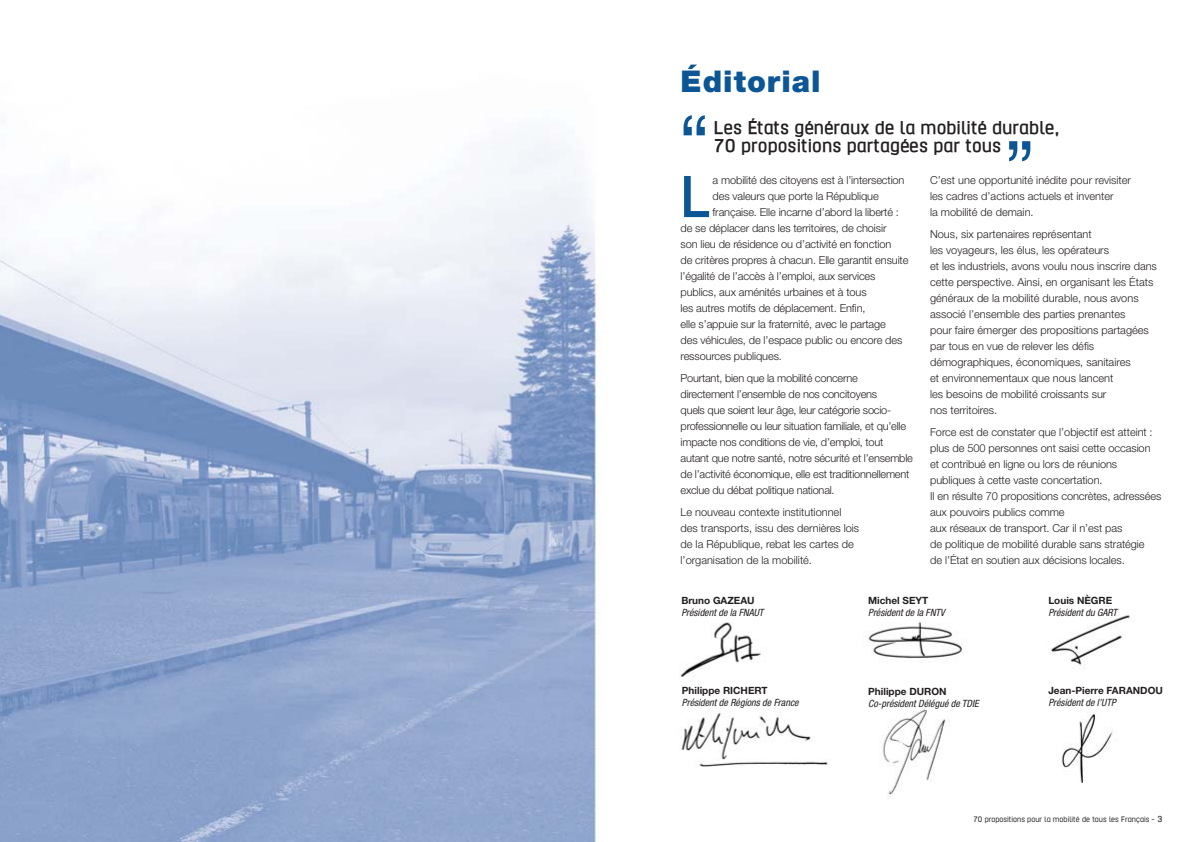
<style>
.page{position:relative;width:1191px;height:842px;background:#fff}
.page>*{position:absolute;margin:0;border:0;box-sizing:border-box;transform-origin:0 0}
.t1{font:79px "Helvetica";color:#0c5696}
.t2{font:700 65.6px "Hurufo&Numero";color:#0c5696}
.t3{font:900 30px "Helvetica Neue LT Std";letter-spacing:.035em;color:#0c5696}
.t4{font:700 21px/18px "Hurufo&Numero";color:#231f20}
.t5{font:300 11px/16px "Helvetica Neue LT Std";letter-spacing:-.005em;color:#231f20}
.t6{font:italic condensed 10px "Helvetica Neue LT Std";color:#231f20}
.t7{font:700 10px "Helvetica Neue LT Std";color:#231f20}
.t8{font:9px "Hurufo&Numero";color:#231f20}
.s1{font-size:10px}
</style>
<div class="page">
<img style="left:0;top:131px;width:1130px;height:711px">
<h3 class="t3" style="left:680px;top:71px;width:142px">Éditorial</h3>
<h3 class="t4" style="left:714px;top:120px;width:347px">Les États généraux de la mobilité durable,<br>70 propositions partagées par tous</h3>
<h1 class="t1" style="left:680px;top:99px;width:28px">“</h1>
<h1 class="t1" style="left:1006px;top:124px;width:28px">”</h1>
<h2 class="t2" style="left:680px;top:176px;width:32px">L</h2>
<p class="t5" style="left:712px;top:174px;width:193px">a mobilité des citoyens est à l’intersection</p>
<p class="t5" style="left:712px;top:190px;width:168px">des valeurs que porte la République</p>
<p class="t5" style="left:712px;top:206px;width:188px">française. Elle incarne d’abord la liberté :</p>
<p class="t5" style="left:680px;top:222px;width:207px">de se déplacer dans les territoires, de choisir</p>
<p class="t5" style="left:680px;top:238px;width:212px">son lieu de résidence ou d’activité en fonction</p>
<p class="t5" style="left:680px;top:254px;width:229px">de critères propres à chacun. Elle garantit ensuite</p>
<p class="t5" style="left:680px;top:270px;width:196px">l’égalité de l’accès à l’emploi, aux services</p>
<p class="t5" style="left:680px;top:286px;width:187px">publics, aux aménités urbaines et à tous</p>
<p class="t5" style="left:680px;top:302px;width:186px">les autres motifs de déplacement. Enfin,</p>
<p class="t5" style="left:680px;top:318px;width:207px">elle s’appuie sur la fraternité, avec le partage</p>
<p class="t5" style="left:680px;top:334px;width:223px">des véhicules, de l’espace public ou encore des</p>
<p class="t5" style="left:680px;top:350px;width:103px">ressources publiques.</p>
<p class="t5" style="left:680px;top:371px;width:234px">Pourtant, bien que la mobilité concerne directement l’ensemble de nos concitoyens<br>quels que soient leur âge, leur catégorie socio&shy;professionnelle ou leur situation familiale, et qu’elle impacte nos conditions de vie, d’emploi, tout autant que notre santé, notre sécurité et l’ensemble de l’activité économique, elle est traditionnellement exclue du débat politique national.</p>
<p class="t5" style="left:680px;top:505px;width:180px">Le nouveau contexte institutionnel des transports, issu des dernières lois de la République, rebat les cartes de l’organisation de la mobilité.</p>
<p class="t5" style="left:930px;top:174px;width:202px">C’est une opportunité inédite pour revisiter les cadres d’actions actuels et inventer<br>la mobilité de demain.</p>
<p class="t5" style="left:930px;top:227px;width:228px">Nous, six partenaires représentant<br>les voyageurs, les élus, les opérateurs<br>et les industriels, avons voulu nous inscrire dans cette perspective. Ainsi, en organisant les États généraux de la mobilité durable, nous avons associé l’ensemble des parties prenantes<br>pour faire émerger des propositions partagées par tous en vue de relever les défis démographiques, économiques, sanitaires<br>et environnementaux que nous lancent<br>les besoins de mobilité croissants sur<br>nos territoires.</p>
<p class="t5" style="left:930px;top:425px;width:233px">Force est de constater que l’objectif est atteint : plus de 500 personnes ont saisi cette occasion et contribué en ligne ou lors de réunions publiques à cette vaste concertation.<br>Il en résulte 70 propositions concrètes, adressées aux pouvoirs publics comme<br>aux réseaux de transport. Car il n’est pas<br>de politique de mobilité durable sans stratégie<br>de l’État en soutien aux décisions locales.</p>
<p class="t7" style="left:681px;top:597px;width:75px">Bruno GAZEAU</p>
<p class="t6" style="left:681px;top:609px;width:84px">Président de la FNAUT</p>
<p class="t7" style="left:682px;top:687px;width:87px">Philippe RICHERT</p>
<p class="t6" style="left:682px;top:699px;width:118px">Président de Régions de France</p>
<p class="t7" style="left:868px;top:597px;width:62px">Michel SEYT</p>
<p class="t6" style="left:868px;top:609px;width:78px">Président de la FNTV</p>
<p class="t7" style="left:868px;top:688px;width:80px">Philippe DURON</p>
<p class="t6" style="left:868px;top:700px;width:112px">Co-président Délégué de TDIE</p>
<p class="t7" style="left:1048px;top:597px;width:65px">Louis NÈGRE</p>
<p class="t6" style="left:1048px;top:609px;width:70px">Président du GART</p>
<p class="t7" style="left:1048px;top:687px;width:116px">Jean-Pierre FARANDOU</p>
<p class="t6" style="left:1048px;top:699px;width:69px">Président de l’UTP</p>
<p class="t8" style="left:973px;top:813px;width:191px">70 propositions pour la mobilité de tous les Français - <span class="s1">3</span></p>
</div>
